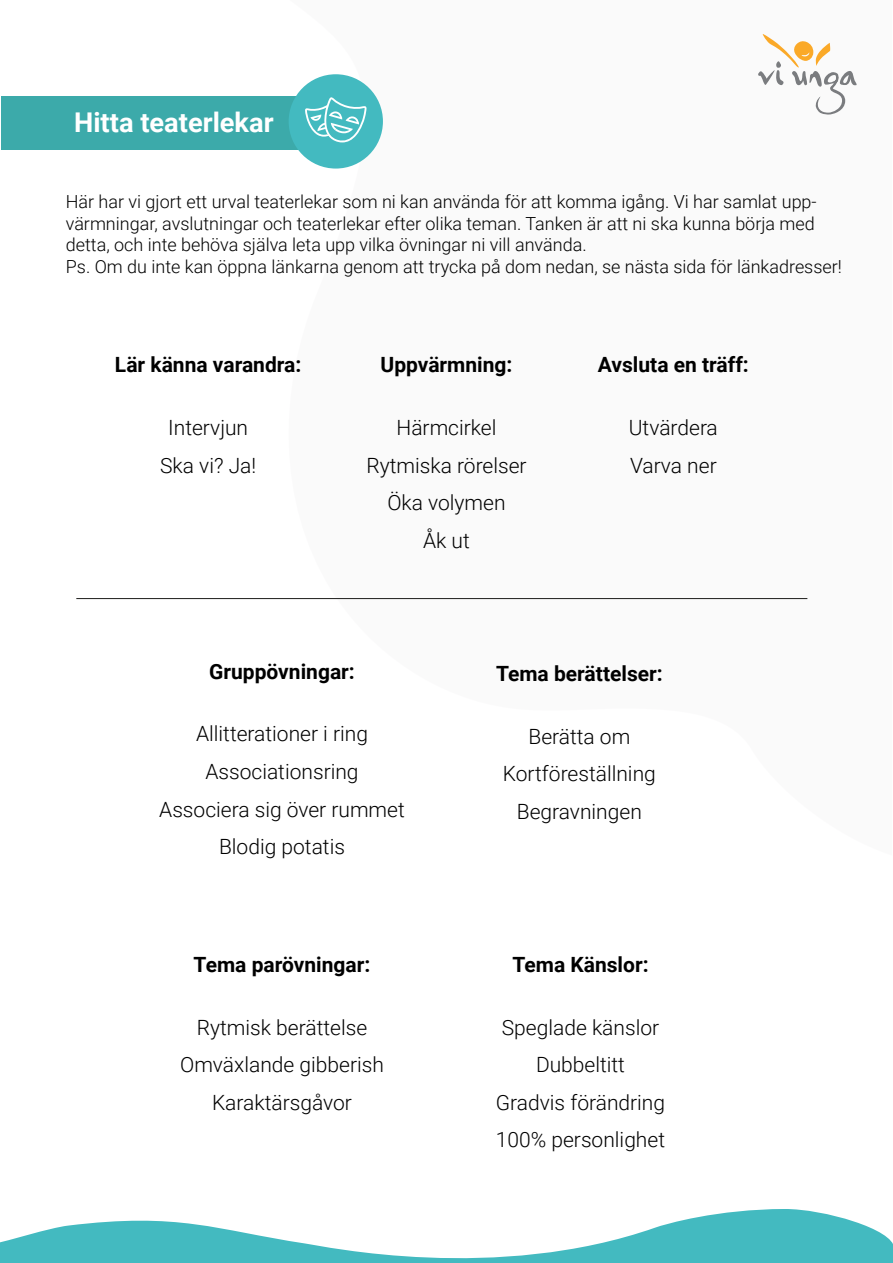
<style>
.page{position:relative;width:893px;height:1263px;background:#fff}
.page>*{position:absolute;margin:0;border:0;box-sizing:border-box;transform-origin:0 0}
.t1{font:700 27.15px "Roboto";color:#fff}
.t2{font:300 21px/37.5px "Roboto";color:#000;text-align:center}
.t3{font:700 21px "Roboto";color:#000}
.t4{font:300 18px/21.6px "Roboto";color:#000}
</style>
<div class="page">
<div style="left:1px;top:96px;width:323px;height:53px;background:#3caaaa"></div>
<div style="left:289px;top:74px;width:94px;height:95px;background:#43bac0;border-radius:50%"></div>
<svg style="left:758px;top:34px;width:99px;height:81px"></svg>
<svg style="left:305px;top:97px;width:62px;height:45px"></svg>
<svg style="left:0;top:1209px;width:893px;height:54px;fill:#43bac0"></svg>
<hr style="left:76px;top:598px;width:731px;height:1px;background:#1d1d1b">
<h1 class="t1" style="left:74px;top:104px;width:201px">Hitta teaterlekar</h1>
<p class="t4" style="left:66px;top:190px;width:778px">Här har vi gjort ett urval teaterlekar som ni kan använda för att komma igång. Vi har samlat upp&shy;värmningar, avslutningar och teaterlekar efter olika teman. Tanken är att ni ska kunna börja med detta, och inte behöva själva leta upp vilka övningar ni vill använda.<br>Ps. Om du inte kan öppna länkarna genom att trycka på dom nedan, se nästa sida för länkadresser!</p>
<p class="t3" style="left:115px;top:350px;width:188px">Lär känna varandra:</p>
<p class="t2" style="left:160px;top:408px;width:98px">Intervjun<br>Ska vi? Ja!</p>
<p class="t3" style="left:381px;top:350px;width:133px">Uppvärmning:</p>
<p class="t2" style="left:366px;top:408px;width:162px">Härmcirkel<br>Rytmiska rörelser<br>Öka volymen<br>Åk ut</p>
<p class="t3" style="left:598px;top:350px;width:152px">Avsluta en träff:</p>
<p class="t2" style="left:629px;top:408px;width:91px;text-align:left">Utvärdera<br>Varva ner</p>
<p class="t3" style="left:209px;top:657px;width:147px">Gruppövningar:</p>
<p class="t3" style="left:496px;top:659px;width:168px">Tema berättelser:</p>
<p class="t2" style="left:159px;top:714px;width:247px">Allitterationer i ring<br>Associationsring<br>Associera sig över rummet<br>Blodig potatis</p>
<p class="t3" style="left:194px;top:950px;width:178px">Tema parövningar:</p>
<p class="t2" style="left:180px;top:1007px;width:205px">Rytmisk berättelse<br>Omväxlande gibberish<br>Karaktärsgåvor</p>
<p class="t2" style="left:503px;top:717px;width:154px">Berätta om<br>Kortföreställning<br>Begravningen</p>
<p class="t3" style="left:512px;top:950px;width:138px">Tema Känslor:</p>
<p class="t2" style="left:496px;top:1007px;width:171px">Speglade känslor<br>Dubbeltitt<br>Gradvis förändring<br>100% personlighet</p>
</div>
